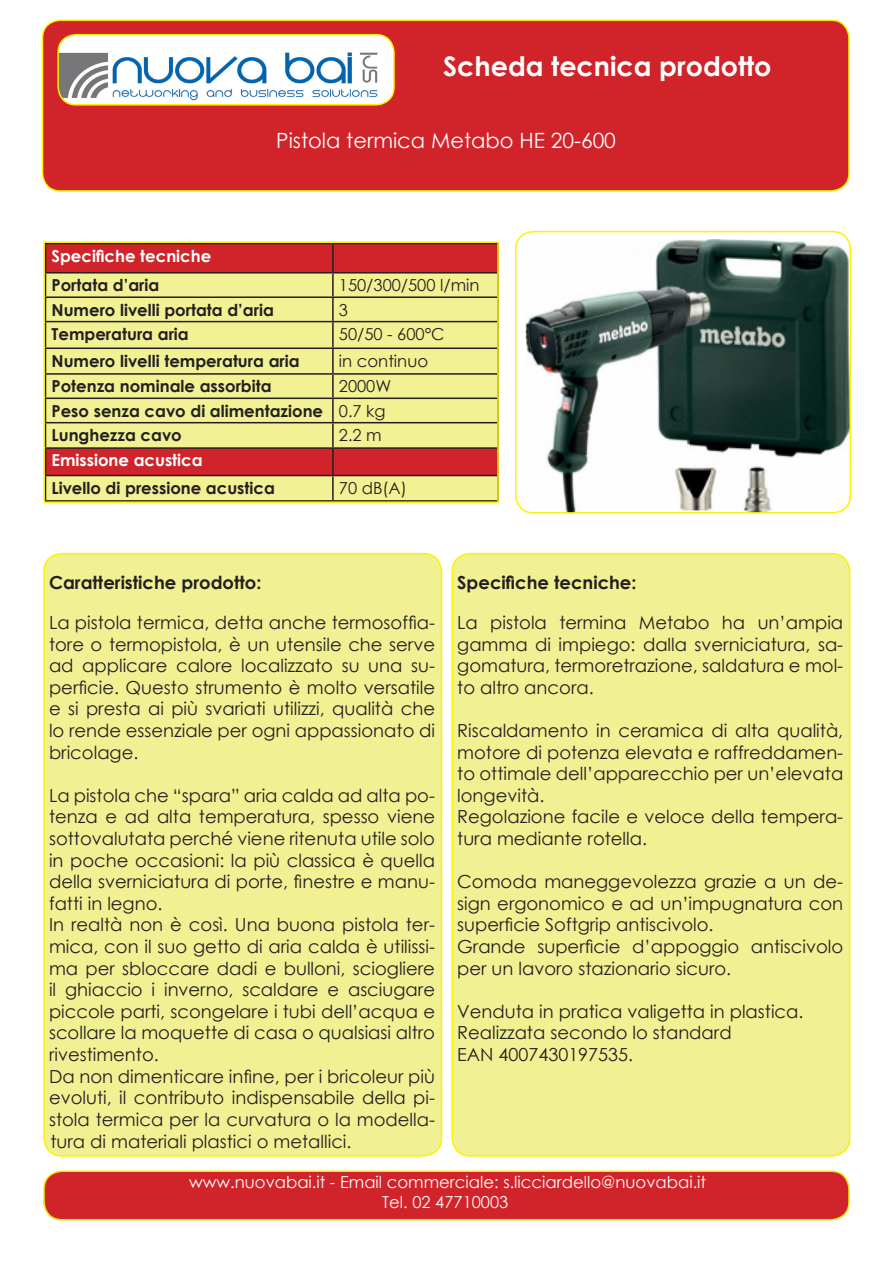
<style>
.page{position:relative;width:893px;height:1263px;background:#fff}
.page>*{position:absolute;margin:0;border:0;box-sizing:border-box;transform-origin:0 0}
.t1{font:700 27px "Century Gothic";color:#fff}
.t2{font:21px "Century Gothic";color:#fff}
.t3{font:18px/21.6px "Century Gothic";color:#231f20;text-align:justify}
.t4{font:700 18px "Century Gothic";color:#231f20}
.t5{font:700 16.5px "Century Gothic";color:#231f20}
.t6{font:16.5px "Century Gothic";color:#fff}
.t7{font:16.5px "Century Gothic";color:#231f20}
.t8{font:700 16.5px "Century Gothic";color:#fff}
</style>
<div class="page">
<div style="left:44px;top:554px;width:397px;height:602px;background:#f1f093;border-radius:18px"></div>
<div style="left:43px;top:553px;width:399px;height:604px;border:2px solid #fff101;border-radius:18px"></div>
<div style="left:43px;top:20px;width:806px;height:171px;background:#d1232a;border-radius:18px"></div>
<div style="left:42px;top:19px;width:808px;height:173px;border:2px solid #fff101;border-radius:18px"></div>
<div style="left:44px;top:242px;width:454px;height:260px;background:#f2f193"></div>
<svg style="left:46px;top:244px;width:450px;height:231px"></svg>
<hr style="left:332px;top:244px;width:2px;height:28px;background:#231f20">
<hr style="left:45px;top:272px;width:288px;height:2px;background:#231f20">
<hr style="left:333px;top:272px;width:166px;height:2px;background:#231f20">
<hr style="left:332px;top:274px;width:2px;height:22px;background:#231f20">
<hr style="left:45px;top:296px;width:288px;height:2px;background:#231f20">
<hr style="left:333px;top:296px;width:166px;height:2px;background:#231f20">
<hr style="left:332px;top:298px;width:2px;height:23px;background:#231f20">
<hr style="left:45px;top:321px;width:288px;height:1px;background:#231f20">
<hr style="left:333px;top:321px;width:166px;height:1px;background:#231f20">
<hr style="left:332px;top:322px;width:2px;height:25px;background:#231f20">
<hr style="left:45px;top:347px;width:288px;height:2px;background:#231f20">
<hr style="left:333px;top:347px;width:166px;height:2px;background:#231f20">
<hr style="left:332px;top:349px;width:2px;height:24px;background:#231f20">
<hr style="left:45px;top:373px;width:288px;height:2px;background:#231f20">
<hr style="left:333px;top:373px;width:166px;height:2px;background:#231f20">
<hr style="left:332px;top:375px;width:2px;height:23px;background:#231f20">
<hr style="left:45px;top:398px;width:288px;height:1px;background:#231f20">
<hr style="left:333px;top:398px;width:166px;height:1px;background:#231f20">
<hr style="left:332px;top:399px;width:2px;height:23px;background:#231f20">
<hr style="left:45px;top:422px;width:288px;height:1px;background:#231f20">
<hr style="left:333px;top:422px;width:166px;height:1px;background:#231f20">
<hr style="left:332px;top:423px;width:2px;height:24px;background:#231f20">
<hr style="left:45px;top:447px;width:288px;height:2px;background:#231f20">
<hr style="left:333px;top:447px;width:166px;height:2px;background:#231f20">
<hr style="left:332px;top:449px;width:2px;height:26px;background:#231f20">
<hr style="left:45px;top:475px;width:288px;height:1px;background:#231f20">
<hr style="left:333px;top:475px;width:166px;height:1px;background:#231f20">
<hr style="left:332px;top:476px;width:2px;height:24px;background:#231f20">
<div style="left:43px;top:241px;width:456px;height:262px;border:2px solid #fff101"></div>
<div style="left:452px;top:554px;width:398px;height:602px;background:#f1f093;border-radius:18px"></div>
<div style="left:451px;top:553px;width:399px;height:604px;border:2px solid #fff101;border-radius:18px"></div>
<img style="left:525px;top:239px;width:325px;height:274px">
<div style="left:515px;top:231px;width:336px;height:283px;border:2px solid #fff101;border-radius:18px"></div>
<div style="left:44px;top:1171px;width:805px;height:49px;background:#d1232a;border-radius:18px"></div>
<div style="left:43px;top:1170px;width:807px;height:50px;border:2px solid #ece810;border-radius:18px"></div>
<img style="left:58px;top:35px;width:334px;height:68px">
<div style="left:57px;top:34px;width:338px;height:72px;border:2px solid #fff101;border-radius:18px"></div>
<p class="t1" style="left:443px;top:46px;width:330px">Scheda tecnica prodotto</p>
<p class="t2" style="left:276px;top:125px;width:341px">Pistola termica Metabo HE 20-600</p>
<p class="t8" style="left:52px;top:243px;width:161px">Specifiche tecniche</p>
<p class="t5" style="left:52px;top:273px;width:109px">Portata d’aria</p>
<p class="t7" style="left:339px;top:274px;width:142px">150/300/500 l/min</p>
<p class="t5" style="left:52px;top:297px;width:224px">Numero livelli portata d’aria</p>
<p class="t7" style="left:339px;top:298px;width:11px">3</p>
<p class="t5" style="left:52px;top:321px;width:139px">Temperatura aria</p>
<p class="t7" style="left:339px;top:322px;width:107px">50/50 - 600°C</p>
<p class="t5" style="left:52px;top:348px;width:250px">Numero livelli temperatura aria</p>
<p class="t7" style="left:339px;top:349px;width:91px">in continuo</p>
<p class="t5" style="left:52px;top:374px;width:222px">Potenza nominale assorbita</p>
<p class="t7" style="left:339px;top:375px;width:54px">2000W</p>
<p class="t5" style="left:52px;top:398px;width:273px">Peso senza cavo di alimentazione</p>
<p class="t7" style="left:339px;top:399px;width:48px">0.7 kg</p>
<p class="t5" style="left:52px;top:422px;width:132px">Lunghezza cavo</p>
<p class="t7" style="left:339px;top:424px;width:44px">2.2 m</p>
<p class="t8" style="left:52px;top:448px;width:153px">Emissione acustica</p>
<p class="t5" style="left:52px;top:475px;width:225px">Livello di pressione acustica</p>
<p class="t7" style="left:339px;top:476px;width:70px">70 dB(A)</p>
<p class="t4" style="left:49px;top:569px;width:214px">Caratteristiche prodotto:</p>
<p class="t3" style="left:49px;top:611px;width:388px">La pistola termica, detta anche termosoffia&shy;tore o termopistola, è un utensile che serve ad applicare calore localizzato su una su&shy;perficie. Questo strumento è molto versatile e si presta ai più svariati utilizzi, qualità che lo rende essenziale per ogni appassionato di bricolage.</p>
<p class="t3" style="left:49px;top:784px;width:387px">La pistola che “spara” aria calda ad alta po&shy;tenza e ad alta temperatura, spesso viene sottovalutata perché viene ritenuta utile solo in poche occasioni: la più classica è quella della sverniciatura di porte, finestre e manu&shy;fatti in legno.</p>
<p class="t3" style="left:49px;top:914px;width:388px">In realtà non è così. Una buona pistola ter&shy;mica, con il suo getto di aria calda è utilissi&shy;ma per sbloccare dadi e bulloni, sciogliere il ghiaccio i inverno, scaldare e asciugare piccole parti, scongelare i tubi dell’acqua e scollare la moquette di casa o qualsiasi altro rivestimento.</p>
<p class="t3" style="left:49px;top:1065px;width:387px">Da non dimenticare infine, per i bricoleur più evoluti, il contributo indispensabile della pi&shy;stola termica per la curvatura o la modella&shy;tura di materiali plastici o metallici.</p>
<p class="t4" style="left:457px;top:569px;width:181px">Specifiche tecniche:</p>
<p class="t3" style="left:457px;top:611px;width:387px">La pistola termina Metabo ha un’ampia gamma di impiego: dalla sverniciatura, sa&shy;gomatura, termoretrazione, saldatura e mol&shy;to altro ancora.</p>
<p class="t3" style="left:457px;top:719px;width:388px">Riscaldamento in ceramica di alta qualità, motore di potenza elevata e raffreddamen&shy;to ottimale dell’apparecchio per un’elevata longevità.</p>
<p class="t3" style="left:457px;top:806px;width:387px">Regolazione facile e veloce della tempera&shy;tura mediante rotella.</p>
<p class="t3" style="left:457px;top:871px;width:388px">Comoda maneggevolezza grazie a un de&shy;sign ergonomico e ad un’impugnatura con superficie Softgrip antiscivolo.</p>
<p class="t3" style="left:457px;top:935px;width:387px">Grande superficie d’appoggio antiscivolo per un lavoro stazionario sicuro.</p>
<p class="t3" style="left:457px;top:1000px;width:348px">Venduta in pratica valigetta in plastica.</p>
<p class="t3" style="left:457px;top:1022px;width:276px">Realizzata secondo lo standard</p>
<p class="t3" style="left:457px;top:1043px;width:177px">EAN 4007430197535.</p>
<p class="t6" style="left:189px;top:1171px;width:519px">www.nuovabai.it - Email commerciale: s.licciardello@nuovabai.it</p>
<p class="t6" style="left:382px;top:1190px;width:128px">Tel. 02 47710003</p>
</div>
